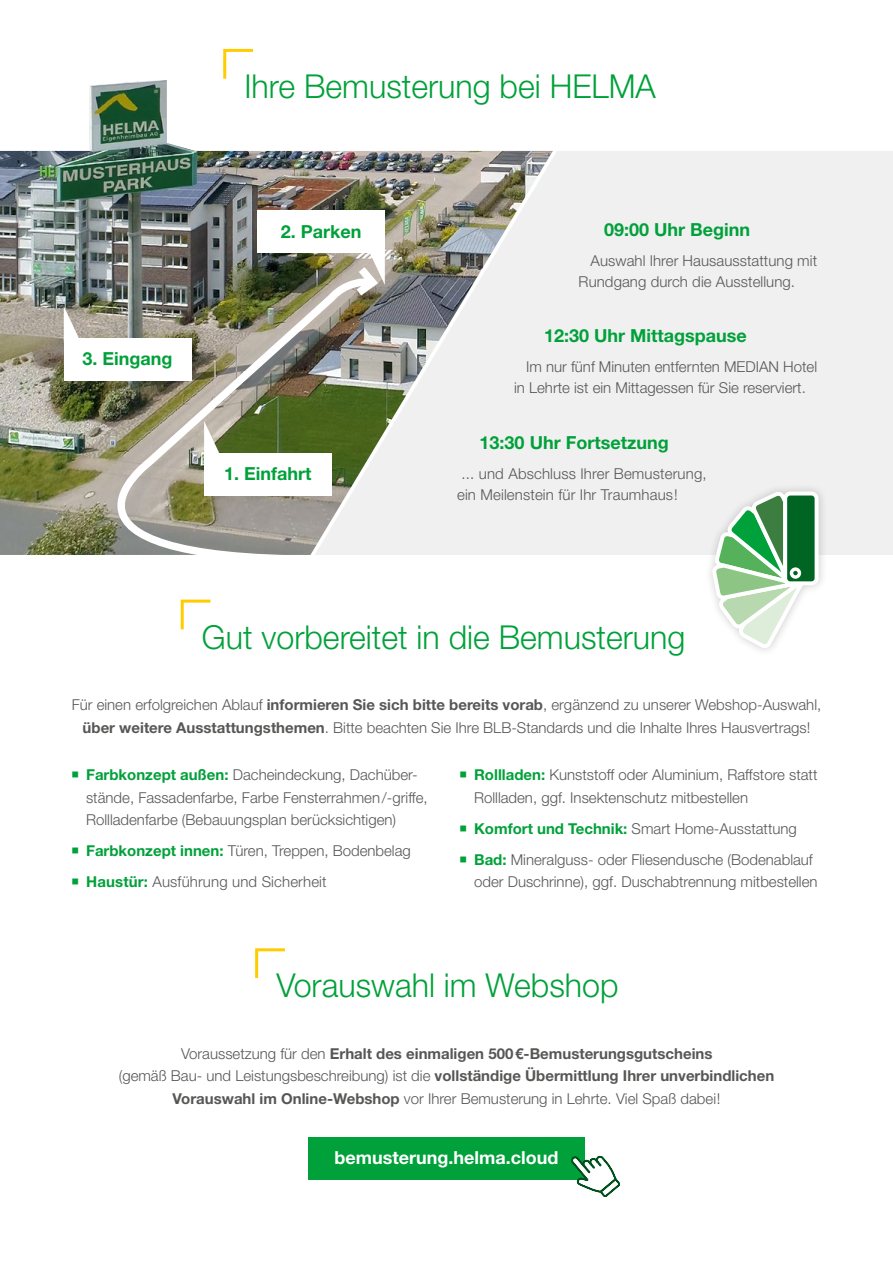
<style>
.page{position:relative;width:893px;height:1263px;background:#fff}
.page>*{position:absolute;margin:0;border:0;box-sizing:border-box;transform-origin:0 0}
.t1{font:300 33px "Helvetica Neue LT Std";color:#00a13a}
.t2{font:700 18px "Helvetica Neue LT Std";color:#00a13a}
.t3{font:700 18px "Helvetica Neue LT Std";color:#fff}
.t4{font:300 15px/22.5px "Helvetica Neue LT Std";color:#575756}
.t5{font:700 15px/22.5px "Helvetica Neue LT Std";color:#575756;text-align:center}
.s1{font-weight:700}
.s2{font-weight:700;color:#00a13a}
.s3{font-weight:300}
</style>
<div class="page">
<img style="left:0;top:80px;width:531px;height:71px">
<img style="left:0;top:151px;width:315px;height:404px">
<svg style="left:315px;top:151px;width:578px;height:404px;fill:#f0f0f0"></svg>
<svg style="left:222px;top:48px;width:34px;height:34px"></svg>
<img style="left:20px;top:276px;width:361px;height:279px">
<div style="left:64px;top:338px;width:127px;height:43px;background:#fff"></div>
<svg style="left:64px;top:306px;width:17px;height:32px"></svg>
<div style="left:257px;top:210px;width:128px;height:43px;background:#fff"></div>
<svg style="left:348px;top:253px;width:37px;height:50px"></svg>
<div style="left:204px;top:453px;width:128px;height:42px;background:#fff"></div>
<svg style="left:204px;top:421px;width:17px;height:32px"></svg>
<div style="left:704px;top:483px;width:123px;height:174px;background:#000;opacity:.2"></div>
<svg style="left:712px;top:492px;width:107px;height:156px"></svg>
<svg style="left:180px;top:599px;width:31px;height:31px"></svg>
<svg style="left:255px;top:948px;width:30px;height:31px"></svg>
<div style="left:308px;top:1137px;width:277px;height:43px;background:#00a13a"></div>
<svg style="left:571px;top:1155px;width:49px;height:42px"></svg>
<p class="t2" style="left:83px;top:348px;width:92px">3. Eingang</p>
<h1 class="t1" style="left:244px;top:66px;width:413px">Ihre Bemusterung bei HELMA</h1>
<p class="t2" style="left:281px;top:220px;width:82px">2. Parken</p>
<p class="t2" style="left:224px;top:462px;width:89px">1. Einfahrt</p>
<p class="t2" style="left:604px;top:219px;width:148px">09:00 Uhr Beginn</p>
<p class="t4" style="left:579px;top:250px;width:240px;line-height:21.3px;text-indent:12px">Auswahl Ihrer Hausausstattung mit<br>Rundgang durch die Ausstellung.</p>
<p class="t2" style="left:544px;top:325px;width:204px">12:30 Uhr Mittagspause</p>
<p class="t4" style="left:514px;top:356px;width:305px;line-height:21.3px;text-indent:12px">Im nur fünf Minuten entfernten MEDIAN Hotel in Lehrte ist ein Mittagessen für Sie reserviert.</p>
<p class="t2" style="left:480px;top:431px;width:191px">13:30 Uhr Fortsetzung</p>
<p class="t4" style="left:457px;top:462px;width:251px;line-height:21.3px;text-indent:4px">... und Abschluss Ihrer Bemusterung, ein Meilenstein für Ihr Traumhaus!</p>
<h1 class="t1" style="left:202px;top:617px;width:485px">Gut vorbereitet in die Bemusterung</h1>
<p class="t4" style="left:72px;top:693px;width:751px;text-align:center">Für einen erfolgreichen Ablauf <span class="s1">informieren Sie sich bitte bereits vorab</span>, ergänzend zu unserer Webshop-Auswahl, <span class="s1">über weitere Ausstattungsthemen</span>. Bitte beachten Sie Ihre BLB-Standards und die Inhalte Ihres Hausvertrags!</p>
<p class="t4" style="left:86px;top:763px;width:343px"><span class="s2">Farbkonzept außen:</span> Dacheindeckung, Dachüber&shy;stände, Fassadenfarbe, Farbe Fensterrahmen/-griffe,<br>Rollladenfarbe (Bebauungsplan berücksichtigen)</p>
<p class="t4" style="left:86px;top:835px;width:326px;line-height:31px"><span class="s2">Farbkonzept innen:</span> Türen, Treppen, Bodenbelag<br><span class="s2">Haustür:</span> Ausführung und Sicherheit</p>
<p class="t4" style="left:474px;top:763px;width:345px"><span class="s2">Rollladen:</span> Kunststoff oder Aluminium, Raffstore statt<br>Rollladen, ggf. Insektenschutz mitbestellen</p>
<p class="t4" style="left:474px;top:813px;width:340px;line-height:31px"><span class="s2">Komfort und Technik:</span> Smart Home-Ausstattung<br><span class="s2">Bad:</span> Mineralguss- oder Fliesendusche (Bodenablauf</p>
<p class="t4" style="left:474px;top:870px;width:345px">oder Duschrinne), ggf. Duschabtrennung mitbestellen</p>
<h1 class="t1" style="left:276px;top:965px;width:344px">Vorauswahl im Webshop</h1>
<p class="t5" style="left:119px;top:1042px;width:657px"><span class="s3">Voraussetzung für den</span> Erhalt des einmaligen 500€-Bemusterungsgutscheins<br><span class="s3">(gemäß Bau- und Leistungsbeschreibung) ist die</span> vollständige Übermittlung Ihrer unverbindlichen<br>Vorauswahl im Online-Webshop <span class="s3">vor Ihrer Bemusterung in Lehrte. Viel Spaß dabei!</span></p>
<p class="t3" style="left:334px;top:1146px;width:225px">bemusterung.helma.cloud</p>
</div>
